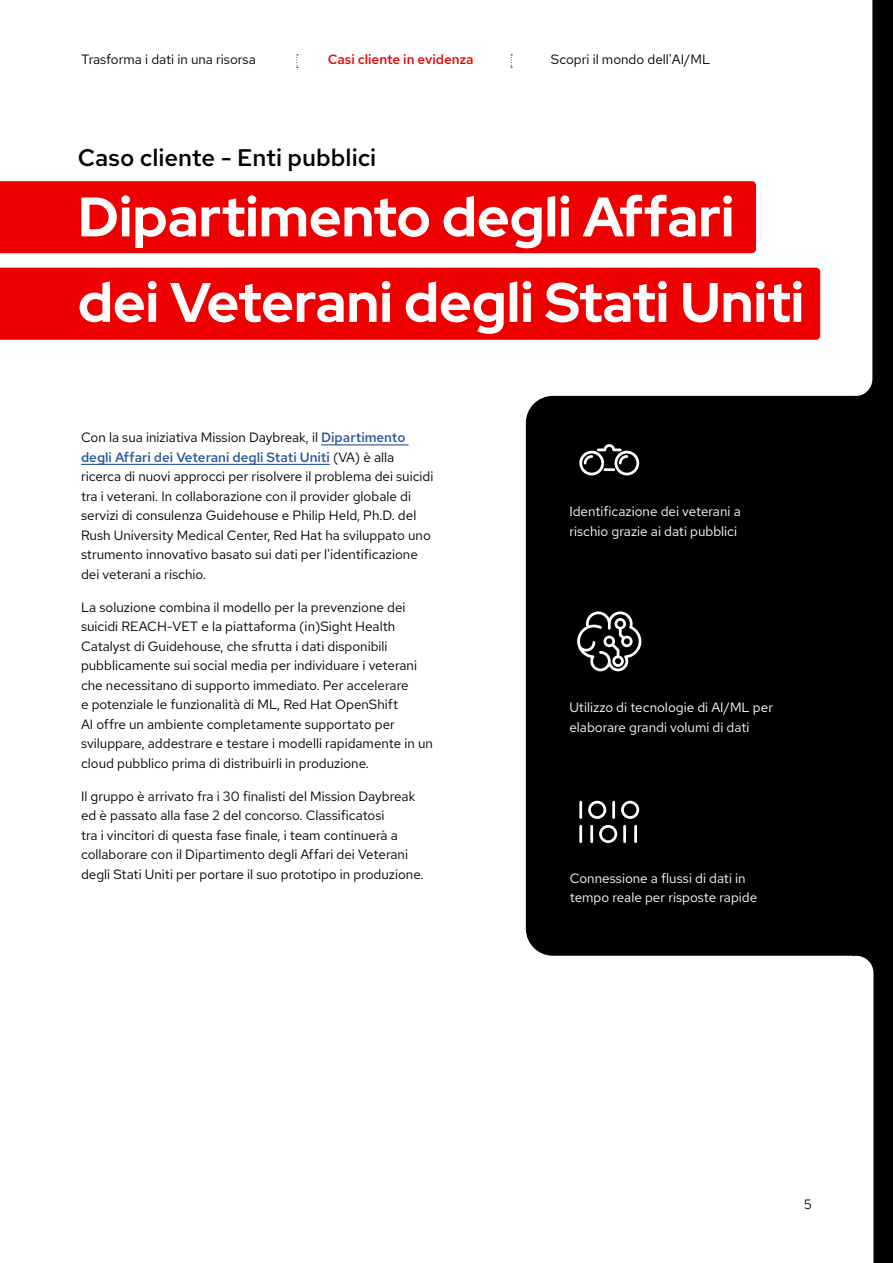
<style>
.page{position:relative;width:893px;height:1263px;background:#fff}
.page>*{position:absolute;margin:0;border:0;box-sizing:border-box;transform-origin:0 0}
.t1{font:700 55.5px/85.5px "Red Hat Display";color:#fff}
.t2{font:500 24px "Red Hat Text";color:#000}
.t3{font:13.5px/19.5px "Red Hat Text";color:#000}
.t4{font:13.5px/19.5px "Red Hat Text";color:#fff}
.t5{font:500 13.5px "Red Hat Text";color:#e00}
.s1{font-weight:500;color:#27579a}
</style>
<div class="page">
<div style="left:0;top:268px;width:820px;height:72px;background:#e00"></div>
<div style="left:0;top:181px;width:756px;height:72px;background:#e00"></div>
<hr style="left:321px;top:444px;width:88px;height:1px;background:#27579a">
<hr style="left:81px;top:464px;width:249px;height:1px;background:#27579a">
<div style="left:853px;top:0;width:40px;height:396px;background:#000"></div>
<div style="left:838px;top:0;width:34px;height:396px;background:#fff"></div>
<div style="left:526px;top:396px;width:367px;height:560px;background:#000"></div>
<svg style="left:579px;top:444px;width:60px;height:31px"></svg>
<svg style="left:577px;top:611px;width:64px;height:60px"></svg>
<svg style="left:588px;top:801px;width:18px;height:18px"></svg>
<svg style="left:599px;top:825px;width:18px;height:18px"></svg>
<svg style="left:621px;top:801px;width:18px;height:18px"></svg>
<hr style="left:579px;top:801px;width:3px;height:18px;background:#fff">
<hr style="left:579px;top:825px;width:3px;height:18px;background:#fff">
<hr style="left:590px;top:825px;width:3px;height:18px;background:#fff">
<hr style="left:623px;top:825px;width:3px;height:18px;background:#fff">
<hr style="left:634px;top:825px;width:3px;height:18px;background:#fff">
<hr style="left:612px;top:801px;width:3px;height:18px;background:#fff">
<div style="left:854px;top:954px;width:39px;height:309px;background:#000"></div>
<div style="left:853px;top:956px;width:20px;height:307px;background:#fff"></div>
<p class="t3" style="left:81px;top:49px;width:176px">Trasforma i dati in una risorsa</p>
<p class="t5" style="left:328px;top:50px;width:147px">Casi cliente in evidenza</p>
<p class="t3" style="left:551px;top:49px;width:161px">Scopri il mondo dell'AI/ML</p>
<h2 class="t2" style="left:78px;top:142px;width:300px">Caso cliente - Enti pubblici</h2>
<h1 class="t1" style="left:78px;top:174px;width:728px">Dipartimento degli Affari dei Veterani degli Stati Uniti</h1>
<p class="t3" style="left:81px;top:427px;width:354px">Con la sua iniziativa Mission Daybreak, il <span class="s1">Dipartimento degli Affari dei Veterani degli Stati Uniti</span> (VA) è alla ricerca di nuovi approcci per risolvere il problema dei suicidi tra i veterani. In collaborazione con il provider globale di servizi di consulenza Guidehouse e Philip Held, Ph.D. del Rush University Medical Center, Red Hat ha sviluppato uno strumento innovativo basato sui dati per l'identificazione dei veterani a rischio.</p>
<p class="t3" style="left:81px;top:597px;width:353px">La soluzione combina il modello per la prevenzione dei suicidi REACH-VET e la piattaforma (in)Sight Health Catalyst di Guidehouse, che sfrutta i dati disponibili pubblicamente sui social media per individuare i veterani che necessitano di supporto immediato. Per accelerare<br>e potenziale le funzionalità di ML, Red Hat OpenShift<br>AI offre un ambiente completamente supportato per sviluppare, addestrare e testare i modelli rapidamente in un cloud pubblico prima di distribuirli in produzione.</p>
<p class="t3" style="left:81px;top:786px;width:344px">Il gruppo è arrivato fra i 30 finalisti del Mission Daybreak ed è passato alla fase 2 del concorso. Classificatosi<br>tra i vincitori di questa fase finale, i team continuerà a collaborare con il Dipartimento degli Affari dei Veterani degli Stati Uniti per portare il suo prototipo in produzione.</p>
<p class="t4" style="left:569px;top:502px;width:173px">Identificazione dei veterani a rischio grazie ai dati pubblici</p>
<p class="t4" style="left:569px;top:697px;width:205px">Utilizzo di tecnologie di AI/ML per elaborare grandi volumi di dati</p>
<p class="t4" style="left:570px;top:868px;width:189px">Connessione a flussi di dati in tempo reale per risposte rapide</p>
<p class="t3" style="left:804px;top:1194px;width:9px">5</p>
</div>
